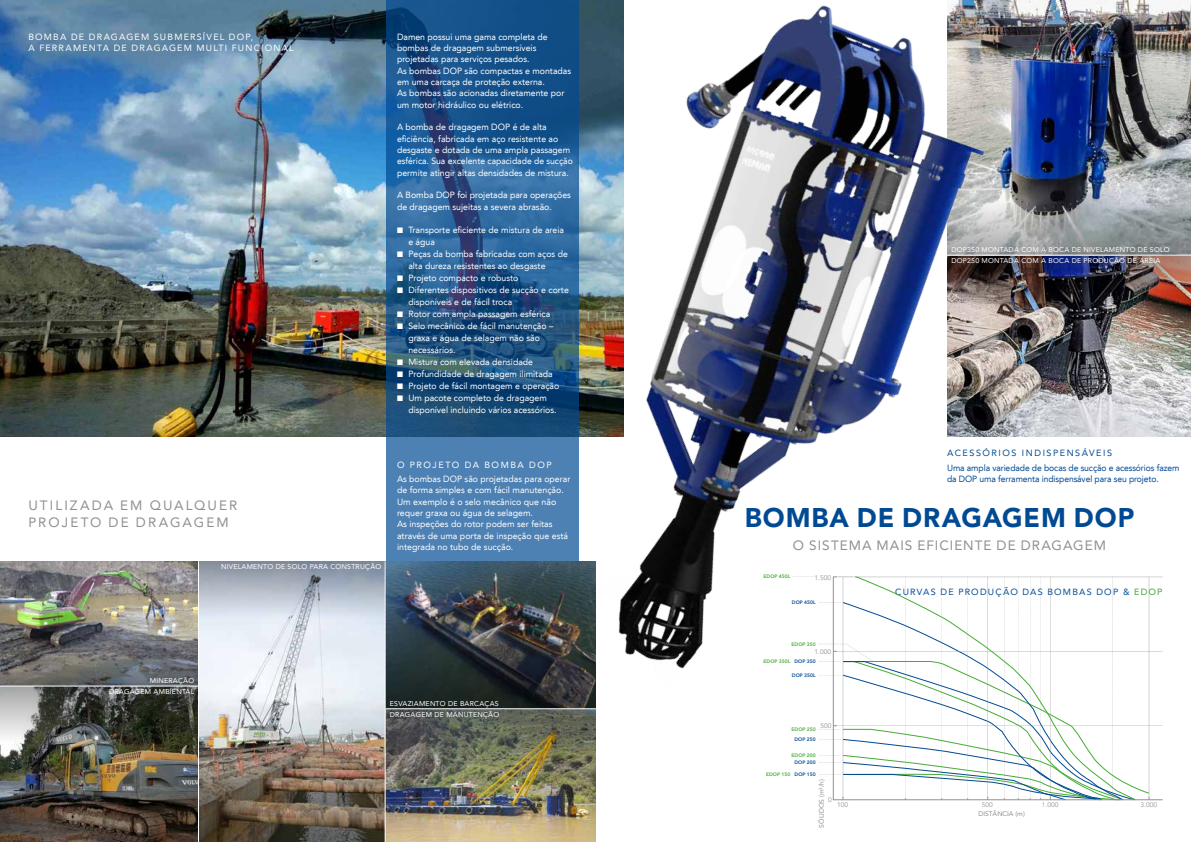
<style>
.page{position:relative;width:1191px;height:842px;background:#fff}
.page>*{position:absolute;margin:0;border:0;box-sizing:border-box;transform-origin:0 0}
.t1{font:900 27px "Avenir LT";letter-spacing:.035em;color:#004a93}
.t2{font:13.5px/17px "Avenir LT";letter-spacing:.155em;color:#909090}
.t3{font:13.5px "Avenir LT";letter-spacing:.075em;color:#909090}
.t4{font:9px/11.3px "Avenir LT";color:#fff}
.t5{font:9px/14.3px "Avenir LT";letter-spacing:-.01em;color:#004a93}
.t6{font:9px/11.3px "Avenir LT";letter-spacing:.13em;color:#fff}
.t7{font:9px "Avenir LT";letter-spacing:-.01em;color:#004a93;scale:.95 1}
.t8{font:9px "Avenir LT";letter-spacing:.135em;color:#004a93}
.t9{font:7px/11px "Avenir LT";letter-spacing:.03em;color:#fff}
.t10{font:6.7px "Avenir LT";color:#909090}
.t11{font:6.7px "Avenir LT";color:#909090}
.t12{font:800 4.9px "Avenir LT";color:#45ac34}
.t13{font:800 4.9px "Avenir LT";color:#004a93}
.s1{color:#3fa535}
</style>
<div class="page">
<img style="left:0;top:0;width:349px;height:437px">
<img style="left:0;top:561px;width:595px;height:281px">
<img style="left:1172px;top:1px;width:19px;height:436px">
<svg style="left:819px;top:738px;width:304px;height:62px"></svg>
<svg style="left:0;top:629px;width:198px;height:56px"></svg>
<svg style="left:0;top:686px;width:198px;height:57px"></svg>
<img style="left:386px;top:738px;width:209px;height:27px">
<svg style="left:199px;top:561px;width:150px;height:57px"></svg>
<svg style="left:1172px;top:198px;width:19px;height:57px"></svg>
<svg style="left:1172px;top:256px;width:19px;height:56px"></svg>
<hr style="left:0;top:685px;width:198px;height:1px;background:#fff">
<hr style="left:198px;top:550px;width:1px;height:292px;background:#fff">
<hr style="left:385px;top:561px;width:1px;height:281px;background:#fff">
<hr style="left:941px;top:255px;width:250px;height:1px;background:#fff">
<img style="left:349px;top:0;width:823px;height:738px">
<p class="t6" style="left:28px;top:31px;width:267px">BOMBA DE DRAGAGEM SUBMERSÍVEL DOP,<br>A FERRAMENTA DE DRAGAGEM MULTI FUNCIONAL</p>
<p class="t4" style="left:397px;top:31px;width:176px">Damen possui uma gama completa de bombas de dragagem submersíveis projetadas para serviços pesados.<br>As bombas DOP são compactas e montadas em uma carcaça de proteção externa.<br>As bombas são acionadas diretamente por um motor hidráulico ou elétrico.</p>
<p class="t4" style="left:397px;top:122px;width:177px">A bomba de dragagem DOP é de alta eficiência, fabricada em aço resistente ao desgaste e dotada de uma ampla passagem esférica. Sua excelente capacidade de sucção permite atingir altas densidades de mistura.</p>
<p class="t4" style="left:397px;top:190px;width:175px">A Bomba DOP foi projetada para operações de dragagem sujeitas a severa abrasão.</p>
<p class="t4" style="left:408px;top:224px;width:157px;line-height:12px;text-indent:-11px">■ Transporte eficiente de mistura de areia e água</p>
<p class="t4" style="left:408px;top:248px;width:161px;line-height:12px;text-indent:-11px">■ Peças da bomba fabricadas com aços de alta dureza resistentes ao desgaste</p>
<p class="t4" style="left:397px;top:272px;width:123px">■ Projeto compacto e robusto</p>
<p class="t4" style="left:408px;top:284px;width:162px;line-height:12px;text-indent:-11px">■ Diferentes dispositivos de sucção e corte disponíveis e de fácil troca</p>
<p class="t4" style="left:397px;top:308px;width:155px">■ Rotor com ampla passagem esférica</p>
<p class="t4" style="left:408px;top:320px;width:147px;line-height:12px;text-indent:-11px">■ Selo mecânico de fácil manutenção – graxa e água de selagem não são necessários.</p>
<p class="t4" style="left:397px;top:356px;width:138px">■ Mistura com elevada densidade</p>
<p class="t4" style="left:397px;top:368px;width:157px">■ Profundidade de dragagem ilimitada</p>
<p class="t4" style="left:397px;top:380px;width:164px">■ Projeto de fácil montagem e operação</p>
<p class="t4" style="left:408px;top:392px;width:150px;line-height:12px;text-indent:-11px">■ Um pacote completo de dragagem disponível incluindo vários acessórios.</p>
<p class="t9" style="left:951px;top:244px;width:220px">DOP350 MONTADA COM A BOCA DE NIVELAMENTO DE SOLO<br>DOP250 MONTADA COM A BOCA DE PRODUÇÃO DE AREIA</p>
<p class="t5" style="left:947px;top:446px;width:234px">ACESSÓRIOS INDISPENSÁVEIS<br>Uma ampla variedade de bocas de sucção e acessórios fazem</p>
<p class="t7" style="left:947px;top:474px;width:224px">da DOP uma ferramenta indispensável para seu projeto.</p>
<p class="t4" style="left:397px;top:457px;width:175px;line-height:14.3px">O PROJETO DA BOMBA DOP<br>As bombas DOP são projetadas para operar</p>
<p class="t4" style="left:397px;top:485px;width:173px">de forma simples e com fácil manutenção.<br>Um exemplo é o selo mecânico que não requer graxa ou água de selagem.<br>As inspeções do rotor podem ser feitas através de uma porta de inspeção que está integrada no tubo de sucção.</p>
<h2 class="t2" style="left:28px;top:497px;width:211px">UTILIZADA EM QUALQUER<br>PROJETO DE DRAGAGEM</h2>
<h1 class="t1" style="left:744px;top:502px;width:391px">BOMBA DE DRAGAGEM DOP</h1>
<h2 class="t3" style="left:793px;top:537px;width:314px">O SISTEMA MAIS EFICIENTE DE DRAGAGEM</h2>
<p class="t9" style="left:221px;top:562px;width:162px">NIVELAMENTO DE SOLO PARA CONSTRUÇÃO</p>
<p class="t9" style="left:150px;top:675px;width:46px">MINERAÇÃO</p>
<p class="t9" style="left:109px;top:686px;width:87px">DRAGAGEM AMBIENTAL</p>
<p class="t9" style="left:390px;top:698px;width:110px">ESVAZIAMENTO DE BARCAÇAS</p>
<p class="t9" style="left:390px;top:709px;width:111px">DRAGAGEM DE MANUTENÇÃO</p>
<p class="t12" style="left:763px;top:574px;width:28px">EDOP 450L</p>
<p class="t10" style="left:814px;top:573px;width:18px">1.500</p>
<p class="t13" style="left:792px;top:600px;width:25px">DOP 450L</p>
<p class="t12" style="left:791px;top:641px;width:26px">EDOP 350</p>
<p class="t10" style="left:814px;top:648px;width:18px">1.000</p>
<p class="t12" style="left:763px;top:659px;width:28px">EDOP 350L</p>
<p class="t13" style="left:794px;top:659px;width:23px">DOP 350</p>
<p class="t13" style="left:792px;top:672px;width:25px">DOP 350L</p>
<p class="t10" style="left:820px;top:722px;width:13px">500</p>
<p class="t12" style="left:791px;top:726px;width:26px">EDOP 250</p>
<p class="t13" style="left:794px;top:737px;width:23px">DOP 250</p>
<p class="t12" style="left:791px;top:752px;width:26px">EDOP 200</p>
<p class="t13" style="left:794px;top:760px;width:23px">DOP 200</p>
<p class="t13" style="left:794px;top:771px;width:23px">DOP 150</p>
<p class="t12" style="left:766px;top:771px;width:26px">EDOP 150</p>
<p class="t11" style="left:817px;top:827px;width:50px;rotate:-90deg">SÓLIDOS (m³/h)</p>
<p class="t10" style="left:828px;top:796px;width:5px">0</p>
<p class="t10" style="left:837px;top:801px;width:13px">100</p>
<p class="t8" style="left:895px;top:587px;width:269px">CURVAS DE PRODUÇÃO DAS BOMBAS DOP &amp; <span class="s1">EDOP</span></p>
<p class="t10" style="left:981px;top:801px;width:13px">500</p>
<p class="t10" style="left:1041px;top:801px;width:18px">1.000</p>
<p class="t10" style="left:1140px;top:801px;width:18px">3.000</p>
<p class="t11" style="left:978px;top:809px;width:48px">DISTÂNCIA (m)</p>
</div>
